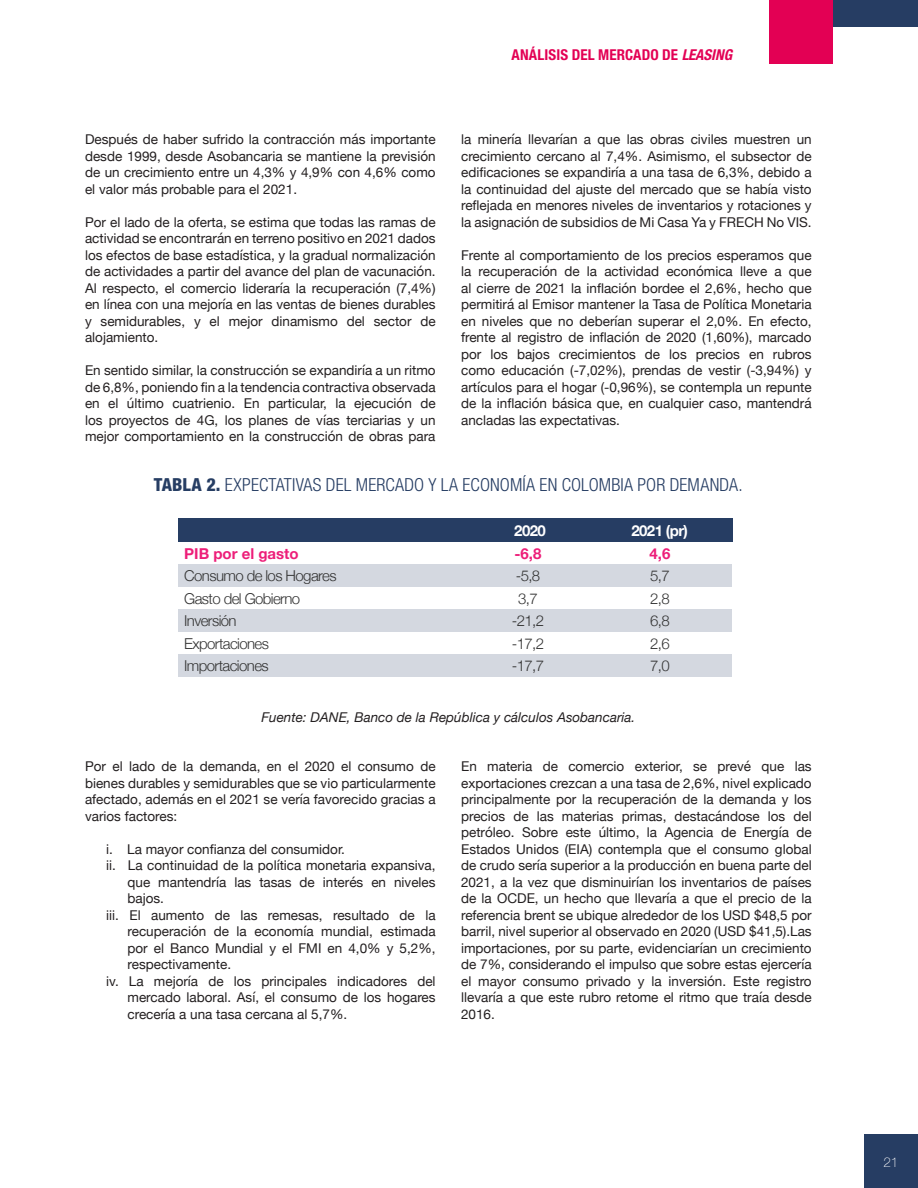
<style>
.page{position:relative;width:918px;height:1188px;background:#fff}
.page>*{position:absolute;margin:0;border:0;box-sizing:border-box;transform-origin:0 0}
.Titulo_Grafica{font:300 condensed 18px "Helvetica Neue LT Std";letter-spacing:.01em;color:#263d63}
.t1{font:300 15px/22.5px "Helvetica Neue";letter-spacing:-.04em;color:#333}
.t2{font:700 condensed 15px "Helvetica Neue LT Std";letter-spacing:.005em;color:#e30054}
.t3{font:700 15px "Helvetica Neue";letter-spacing:-.04em;color:#fff}
.Cuerpo_de_texto{font:13.5px/16.5px "Helvetica Neue";color:#231f20;text-align:justify}
.Cuerpo_de_texto-2{font:italic 13.5px "Helvetica Neue";color:#231f20}
.t4{font:100 13.5px "Helvetica Neue";color:#fff}
.s1{font-style:italic}
.s2{font-weight:800}
.s3{font-weight:700;color:#ed1e79}
</style>
<div class="page">
<div style="left:864px;top:1134px;width:54px;height:54px;background:#263d63"></div>
<div style="left:769px;top:0;width:64px;height:64px;background:#e30054"></div>
<div style="left:833px;top:0;width:85px;height:27px;background:#263d63"></div>
<div style="left:178px;top:564px;width:554px;height:23px;background:#d4d8e0"></div>
<div style="left:178px;top:609px;width:554px;height:23px;background:#d4d8e0"></div>
<div style="left:178px;top:654px;width:554px;height:23px;background:#d4d8e0"></div>
<div style="left:178px;top:518px;width:555px;height:24px;background:#263d63"></div>
<p class="t2" style="left:511px;top:46px;width:222px">ANÁLISIS DEL MERCADO DE <span class="s1">LEASING</span></p>
<p class="Cuerpo_de_texto" style="left:85px;top:132px;width:352px">Después de haber sufrido la contracción más importante desde 1999, desde Asobancaria se mantiene la previsión de un crecimiento entre un 4,3% y 4,9% con 4,6% como el valor más probable para el 2021.</p>
<p class="Cuerpo_de_texto" style="left:85px;top:214px;width:352px">Por el lado de la oferta, se estima que todas las ramas de actividad se encontrarán en terreno positivo en 2021 dados los efectos de base estadística, y la gradual normalización de actividades a partir del avance del plan de vacunación.<br>Al respecto, el comercio lideraría la recuperación (7,4%) en línea con una mejoría en las ventas de bienes durables y semidurables, y el mejor dinamismo del sector de alojamiento.</p>
<p class="Cuerpo_de_texto" style="left:85px;top:363px;width:352px">En sentido similar, la construcción se expandiría a un ritmo de 6,8%, poniendo fin a la tendencia contractiva observada en el último cuatrienio. En particular, la ejecución de los proyectos de 4G, los planes de vías terciarias y un mejor comportamiento en la construcción de obras para</p>
<p class="Cuerpo_de_texto" style="left:461px;top:132px;width:352px">la minería llevarían a que las obras civiles muestren un crecimiento cercano al 7,4%. Asimismo, el subsector de edificaciones se expandiría a una tasa de 6,3%, debido a la continuidad del ajuste del mercado que se había visto reflejada en menores niveles de inventarios y rotaciones y la asignación de subsidios de Mi Casa Ya y FRECH No VIS.</p>
<p class="Cuerpo_de_texto" style="left:461px;top:247px;width:352px">Frente al comportamiento de los precios esperamos que la recuperación de la actividad económica lleve a que al cierre de 2021 la inflación bordee el 2,6%, hecho que permitirá al Emisor mantener la Tasa de Política Monetaria en niveles que no deberían superar el 2,0%. En efecto, frente al registro de inflación de 2020 (1,60%), marcado por los bajos crecimientos de los precios en rubros como educación (-7,02%), prendas de vestir (-3,94%) y artículos para el hogar (-0,96%), se contempla un repunte de la inflación básica que, en cualquier caso, mantendrá ancladas las expectativas.</p>
<p class="Titulo_Grafica" style="left:154px;top:474px;width:591px"><span class="s2">TABLA 2.</span> EXPECTATIVAS DEL MERCADO Y LA ECONOMÍA EN COLOMBIA POR DEMANDA.</p>
<p class="t3" style="left:514px;top:519px;width:33px">2020</p>
<p class="t3" style="left:631px;top:519px;width:58px">2021 (pr)</p>
<p class="t1" style="left:184px;top:541px;width:154px"><span class="s3">PIB por el gasto<br></span>Consumo de los Hogares<br>Gasto del Gobierno<br>Inversión<br>Exportaciones<br>Importaciones</p>
<p class="t1" style="left:512px;top:541px;width:34px;text-align:center"><span class="s3">-6,8 </span>-5,8<br>3,7 -21,2 -17,2 -17,7</p>
<p class="t1" style="left:650px;top:541px;width:22px;text-align:justify"><span class="s3">4,6<br></span>5,7<br>2,8<br>6,8<br>2,6<br>7,0</p>
<p class="Cuerpo_de_texto-2" style="left:261px;top:707px;width:375px">Fuente: DANE, Banco de la República y cálculos Asobancaria.</p>
<p class="Cuerpo_de_texto" style="left:85px;top:759px;width:352px">Por el lado de la demanda, en el 2020 el consumo de bienes durables y semidurables que se vio particularmente afectado, además en el 2021 se vería favorecido gracias a varios factores:</p>
<p class="Cuerpo_de_texto" style="left:106px;top:841px;width:240px">i. La mayor confianza del consumidor.</p>
<p class="Cuerpo_de_texto" style="left:128px;top:858px;width:310px;text-indent:-21px">ii. La continuidad de la política monetaria expansiva, que mantendría las tasas de interés en niveles bajos.</p>
<p class="Cuerpo_de_texto" style="left:128px;top:907px;width:310px;text-indent:-21px">iii. El aumento de las remesas, resultado de la recuperación de la economía mundial, estimada por el Banco Mundial y el FMI en 4,0% y 5,2%, respectivamente.</p>
<p class="Cuerpo_de_texto" style="left:128px;top:973px;width:310px;text-indent:-21px">iv. La mejoría de los principales indicadores del mercado laboral. Así, el consumo de los hogares crecería a una tasa cercana al 5,7%.</p>
<p class="Cuerpo_de_texto" style="left:461px;top:759px;width:352px">En materia de comercio exterior, se prevé que las exportaciones crezcan a una tasa de 2,6%, nivel explicado principalmente por la recuperación de la demanda y los precios de las materias primas, destacándose los del petróleo. Sobre este último, la Agencia de Energía de Estados Unidos (EIA) contempla que el consumo global de crudo sería superior a la producción en buena parte del 2021, a la vez que disminuirían los inventarios de países de la OCDE, un hecho que llevaría a que el precio de la referencia brent se ubique alrededor de los USD $48,5 por barril, nivel superior al observado en 2020 (USD $41,5).Las importaciones, por su parte, evidenciarían un crecimiento de 7%, considerando el impulso que sobre estas ejercería el mayor consumo privado y la inversión. Este registro llevaría a que este rubro retome el ritmo que traía desde 2016.</p>
<p class="t4" style="left:883px;top:1152px;width:17px">21</p>
</div>
